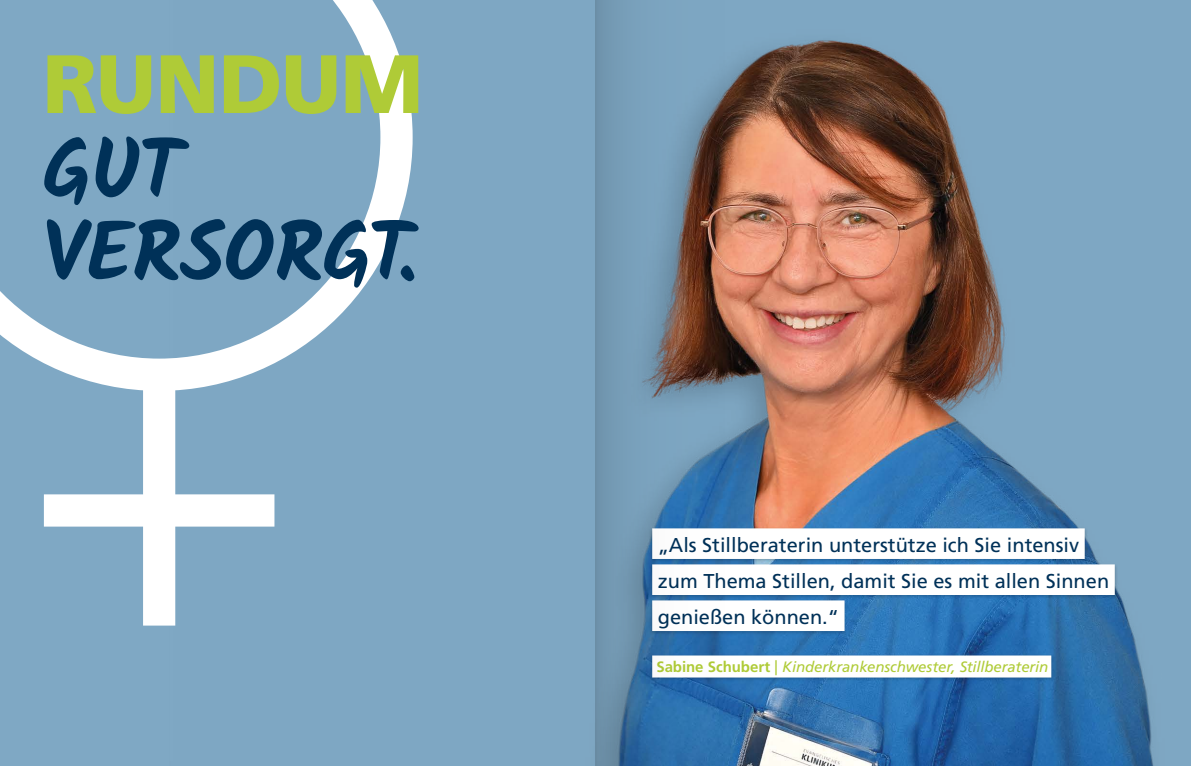
<style>
.page{position:relative;width:1191px;height:766px;background:#fff}
.page>*{position:absolute;margin:0;border:0;box-sizing:border-box;transform-origin:0 0}
.t1{font:700 82.5px/82.5px "Kalam";letter-spacing:-.015em;color:#003158}
.t2{font:900 82.5px "Frutiger LT Std";letter-spacing:-.01em;color:#afcb37}
.t3{font:20px/36px "Frutiger CE";color:#003158}
.t4{font:italic 15px "Frutiger CE";letter-spacing:-.005em;color:#afcb37}
.s1{font-family:"Frutiger";font-weight:700;font-style:normal}
.s2{font-style:normal}
</style>
<div class="page">
<div style="left:0;top:0;width:1191px;height:765px;background:#7fa8c4"></div>
<img style="left:169px;top:40px;width:985px;height:725px">
<svg style="left:0;top:0;width:412px;height:391px"></svg>
<div style="left:143px;top:383px;width:32px;height:242px;background:#fff"></div>
<div style="left:44px;top:494px;width:230px;height:32px;background:#fff"></div>
<div style="left:649px;top:526px;width:469px;height:109px;background:#000;opacity:.2"></div>
<div style="left:652px;top:528px;width:432px;height:30px;background:#fff"></div>
<div style="left:652px;top:564px;width:462px;height:30px;background:#fff"></div>
<div style="left:652px;top:600px;width:192px;height:30px;background:#fff"></div>
<div style="left:649px;top:654px;width:405px;height:27px;background:#000;opacity:.2"></div>
<div style="left:652px;top:655px;width:399px;height:22px;background:#fff"></div>
<svg style="left:595px;top:0;width:177px;height:765px"></svg>
<h1 class="t2" style="left:43px;top:34px;width:382px">RUNDUM</h1>
<h1 class="t1" style="left:43px;top:128px;width:376px">GUT<br>VERSORGT.</h1>
<p class="t3" style="left:658px;top:527px;width:453px">„Als Stillberaterin unterstütze ich Sie intensiv zum Thema Stillen, damit Sie es mit allen Sinnen genießen können.“</p>
<p class="t4" style="left:656px;top:657px;width:393px"><span class="s1">Sabine Schubert</span> <span class="s2">|</span> Kinderkrankenschwester, Stillberaterin</p>
</div>
